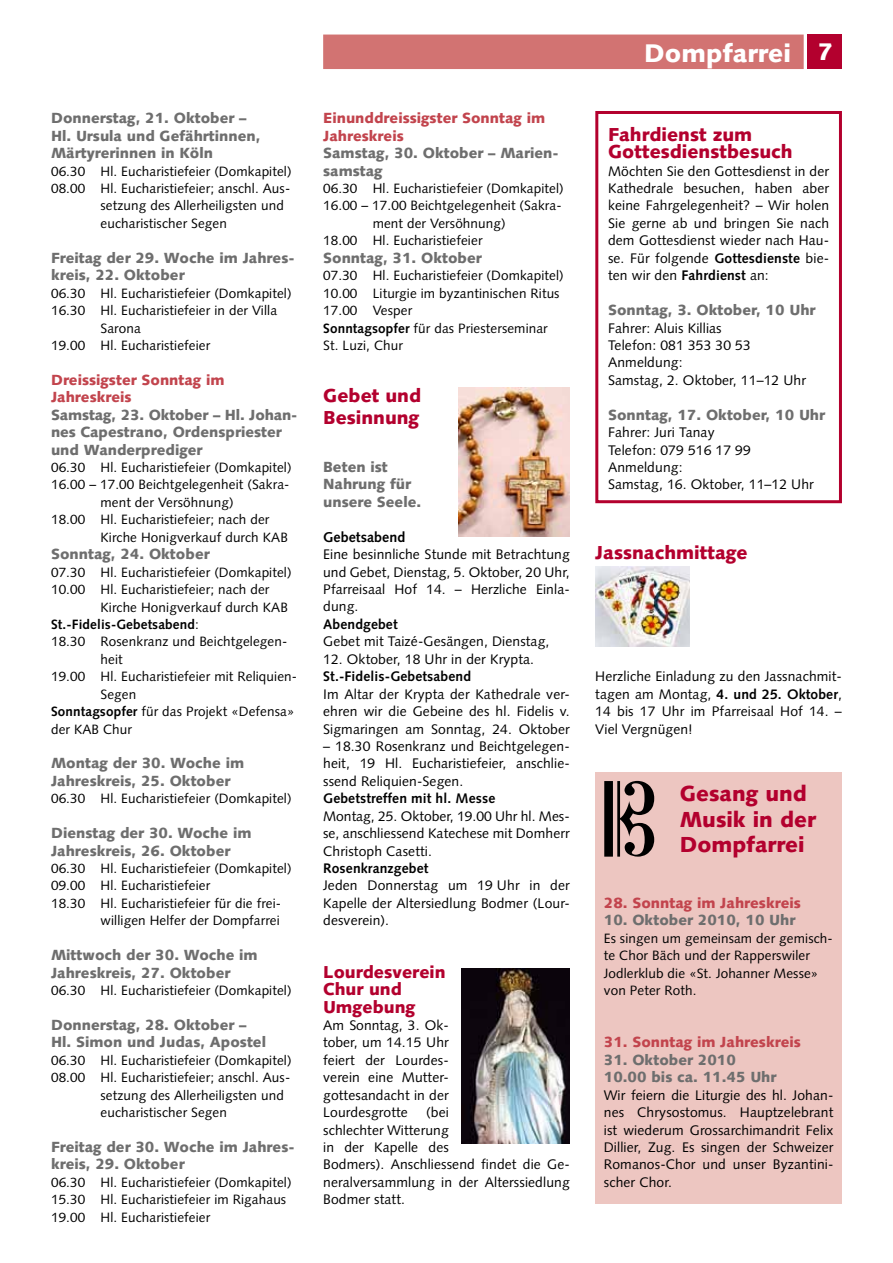
<style>
.page{position:relative;width:893px;height:1263px;background:#fff}
.page>*{position:absolute;margin:0;border:0;box-sizing:border-box;transform-origin:0 0}
.t1{font:900 25.5px "Syntax";color:#fff}
.t2{font:900 21.75px/25.5px "Syntax";color:#b3002e}
.t3{font:900 18.75px/17.4px "Syntax";color:#b3002e}
.t4{font:900 17.25px/17.4px "Syntax";color:#b3002e}
.t5{font:900 14.7px/17.4px "Syntax";color:#6e6e6e}
.t6{font:900 14.7px/17.4px "Syntax";color:#c2444d}
.t7{font:700 14.25px "Syntax";letter-spacing:.005em;color:#000}
.t8{font:13.8px/17.4px "Syntax";letter-spacing:.01em;color:#000;text-align:justify}
.t9{font:700 13.8px "Syntax";letter-spacing:.01em;color:#000}
.t10{font:13.5px/17.4px "Syntax";letter-spacing:.01em;color:#000}
.t11{font:700 13.5px "Syntax";letter-spacing:.01em;color:#000}
.s1{font-weight:400}
.s2{font-weight:700}
.s3{font-size:24px}
</style>
<div class="page">
<div style="left:808px;top:35px;width:34px;height:34px;background:#b3002e"></div>
<div style="left:323px;top:35px;width:481px;height:34px;background:#d27372"></div>
<img style="left:595px;top:567px;width:94px;height:79px">
<div style="left:595px;top:111px;width:247px;height:392px;border:3px solid #b3002e"></div>
<img style="left:459px;top:387px;width:111px;height:150px">
<img style="left:462px;top:968px;width:108px;height:176px">
<div style="left:595px;top:773px;width:247px;height:431px;background:#edc6c1"></div>
<svg style="left:604px;top:781px;width:50px;height:76px"></svg>
<p class="t5" style="left:51px;top:110px;width:211px">Donnerstag, 21. Oktober –<br>Hl. Ursula und Gefährtinnen,<br>Märtyrerinnen in Köln</p>
<p class="t10" style="left:51px;top:162px;width:242px">06.30 Hl. Eucharistiefeier (Domkapitel)</p>
<p class="t10" style="left:51px;top:180px;width:241px">08.00 Hl. Eucharistiefeier; anschl. Aus-</p>
<p class="t10" style="left:101px;top:197px;width:185px">setzung des Allerheiligsten und</p>
<p class="t10" style="left:101px;top:215px;width:128px">eucharistischer Segen</p>
<p class="t5" style="left:51px;top:249px;width:245px">Freitag der 29. Woche im Jahres&shy;kreis, 22. Oktober</p>
<p class="t10" style="left:51px;top:284px;width:242px">06.30 Hl. Eucharistiefeier (Domkapitel)</p>
<p class="t10" style="left:51px;top:302px;width:228px">16.30 Hl. Eucharistiefeier in der Villa</p>
<p class="t10" style="left:101px;top:319px;width:42px">Sarona</p>
<p class="t10" style="left:51px;top:337px;width:161px">19.00 Hl. Eucharistiefeier</p>
<p class="t6" style="left:51px;top:371px;width:175px">Dreissigster Sonntag im<br>Jahreskreis</p>
<p class="t5" style="left:51px;top:406px;width:248px">Samstag, 23. Oktober – Hl. Johan&shy;nes Capestrano, Ordenspriester und Wanderprediger</p>
<p class="t10" style="left:51px;top:459px;width:242px">06.30 Hl. Eucharistiefeier (Domkapitel)</p>
<p class="t10" style="left:51px;top:476px;width:240px">16.00 – 17.00 Beichtgelegenheit (Sakra-</p>
<p class="t10" style="left:101px;top:494px;width:134px">ment der Versöhnung)</p>
<p class="t10" style="left:51px;top:511px;width:220px">18.00 Hl. Eucharistiefeier; nach der</p>
<p class="t10" style="left:101px;top:528px;width:189px">Kirche Honigverkauf durch KAB</p>
<p class="t5" style="left:51px;top:545px;width:160px">Sonntag, 24. Oktober</p>
<p class="t10" style="left:51px;top:563px;width:242px">07.30 Hl. Eucharistiefeier (Domkapitel)<br>10.00 Hl. Eucharistiefeier; nach der</p>
<p class="t10" style="left:101px;top:598px;width:189px">Kirche Honigverkauf durch KAB</p>
<p class="t11" style="left:51px;top:616px;width:149px">St.-Fidelis-Gebetsabend<span class="s1">:</span></p>
<p class="t10" style="left:51px;top:633px;width:238px">18.30 Rosenkranz und Beichtgelegen-</p>
<p class="t10" style="left:101px;top:650px;width:24px">heit</p>
<p class="t10" style="left:51px;top:668px;width:246px">19.00 Hl. Eucharistiefeier mit Reliquien-</p>
<p class="t10" style="left:101px;top:685px;width:37px">Segen</p>
<p class="t10" style="left:51px;top:703px;width:245px"><span class="s2">Sonntagsopfer</span> für das Projekt «Defensa»</p>
<p class="t10" style="left:51px;top:720px;width:83px">der KAB Chur</p>
<p class="t5" style="left:51px;top:755px;width:195px">Montag der 30. Woche im<br>Jahreskreis, 25. Oktober</p>
<p class="t10" style="left:51px;top:790px;width:242px">06.30 Hl. Eucharistiefeier (Domkapitel)</p>
<p class="t5" style="left:51px;top:824px;width:202px">Dienstag der 30. Woche im<br>Jahreskreis, 26. Oktober</p>
<p class="t10" style="left:51px;top:860px;width:242px">06.30 Hl. Eucharistiefeier (Domkapitel)</p>
<p class="t10" style="left:51px;top:877px;width:161px">09.00 Hl. Eucharistiefeier</p>
<p class="t10" style="left:51px;top:894px;width:232px">18.30 Hl. Eucharistiefeier für die frei-</p>
<p class="t10" style="left:101px;top:912px;width:181px">willigen Helfer der Dompfarrei</p>
<p class="t5" style="left:51px;top:946px;width:208px">Mittwoch der 30. Woche im<br>Jahreskreis, 27. Oktober</p>
<p class="t10" style="left:51px;top:982px;width:242px">06.30 Hl. Eucharistiefeier (Domkapitel)</p>
<p class="t5" style="left:51px;top:1016px;width:217px">Donnerstag, 28. Oktober –<br>Hl. Simon und Judas, Apostel</p>
<p class="t10" style="left:51px;top:1051px;width:242px">06.30 Hl. Eucharistiefeier (Domkapitel)</p>
<p class="t10" style="left:51px;top:1069px;width:241px">08.00 Hl. Eucharistiefeier; anschl. Aus-</p>
<p class="t10" style="left:101px;top:1086px;width:185px">setzung des Allerheiligsten und</p>
<p class="t10" style="left:101px;top:1104px;width:128px">eucharistischer Segen</p>
<p class="t5" style="left:51px;top:1138px;width:245px">Freitag der 30. Woche im Jahres&shy;kreis, 29. Oktober</p>
<p class="t10" style="left:51px;top:1173px;width:242px">06.30 Hl. Eucharistiefeier (Domkapitel)<br>15.30 Hl. Eucharistiefeier im Rigahaus<br>19.00 Hl. Eucharistiefeier</p>
<p class="t6" style="left:323px;top:110px;width:224px">Einunddreissigster Sonntag im<br>Jahreskreis</p>
<p class="t5" style="left:323px;top:144px;width:237px">Samstag, 30. Oktober – Marien&shy;samstag</p>
<p class="t10" style="left:323px;top:180px;width:242px">06.30 Hl. Eucharistiefeier (Domkapitel)</p>
<p class="t10" style="left:323px;top:197px;width:240px">16.00 – 17.00 Beichtgelegenheit (Sakra-</p>
<p class="t10" style="left:373px;top:215px;width:134px">ment der Versöhnung)</p>
<p class="t10" style="left:323px;top:232px;width:161px">18.00 Hl. Eucharistiefeier</p>
<p class="t5" style="left:323px;top:249px;width:160px">Sonntag, 31. Oktober</p>
<p class="t10" style="left:323px;top:267px;width:242px">07.30 Hl. Eucharistiefeier (Domkapitel)<br>10.00 Liturgie im byzantinischen Ritus<br>17.00 Vesper<br><span class="s2">Sonntagsopfer</span> für das Priesterseminar<br>St. Luzi, Chur</p>
<h3 class="t3" style="left:323px;top:385px;width:100px;line-height:21.8px">Gebet und<br>Besinnung</h3>
<p class="t5" style="left:323px;top:458px;width:100px">Beten ist<br>Nahrung für unsere Seele.</p>
<p class="t7" style="left:323px;top:529px;width:84px">Gebetsabend</p>
<p class="t8" style="left:323px;top:546px;width:248px">Eine besinnliche Stunde mit Betrachtung und Gebet, Dienstag, 5. Oktober, 20 Uhr, Pfarreisaal Hof 14. – Herzliche Einla&shy;dung.</p>
<p class="t9" style="left:323px;top:616px;width:76px">Abendgebet</p>
<p class="t8" style="left:323px;top:633px;width:228px">Gebet mit Taizé-Gesängen, Dienstag,</p>
<p class="t8" style="left:323px;top:650px;width:212px">12. Oktober, 18 Uhr in der Krypta.</p>
<p class="t9" style="left:323px;top:668px;width:149px">St.-Fidelis-Gebetsabend</p>
<p class="t8" style="left:323px;top:685px;width:248px">Im Altar der Krypta der Kathedrale ver&shy;ehren wir die Gebeine des hl. Fidelis v.<br>Sigmaringen am Sonntag, 24. Oktober</p>
<p class="t8" style="left:323px;top:737px;width:248px">– 18.30 Rosenkranz und Beichtgelegen&shy;heit, 19 Hl. Eucharistiefeier, anschlie&shy;ssend Reliquien-Segen.</p>
<p class="t9" style="left:323px;top:790px;width:174px">Gebetstreffen mit hl. Messe</p>
<p class="t8" style="left:323px;top:807px;width:248px">Montag, 25. Oktober, 19.00 Uhr hl. Mes&shy;se, anschliessend Katechese mit Domherr Christoph Casetti.</p>
<p class="t9" style="left:323px;top:860px;width:107px">Rosenkranzgebet</p>
<p class="t8" style="left:323px;top:877px;width:248px;text-align:left">Jeden Donnerstag um 19 Uhr in der<br>Kapelle der Altersiedlung Bodmer (Lour&shy;desverein).</p>
<p class="t4" style="left:323px;top:963px;width:124px">Lourdesverein<br>Chur und<br>Umgebung</p>
<p class="t8" style="left:323px;top:1016px;width:127px;text-align:left">Am Sonntag, 3. Ok&shy;tober, um 14.15 Uhr feiert der Lourdes&shy;verein eine Mutter&shy;gottesandacht in der<br>Lourdesgrotte</p>
<p class="t8" style="left:323px;top:1104px;width:248px;text-align:left;text-indent:103px">(bei<br>schlechter Witterung<br>in der Kapelle des<br>Bodmers). Anschliessend findet die Ge&shy;neralversammlung in der Alterssiedlung<br>Bodmer statt.</p>
<h1 class="t1" style="left:644px;top:38px;width:190px">Dompfarrei <span class="s3">7</span></h1>
<h3 class="t3" style="left:608px;top:126px;width:186px">Fahrdienst zum<br>Gottesdienstbesuch</h3>
<p class="t8" style="left:608px;top:162px;width:223px">Möchten Sie den Gottesdienst in der Kathedrale besuchen, haben aber keine Fahrgelegenheit? – Wir holen Sie gerne ab und bringen Sie nach dem Gottesdienst wieder nach Hau&shy;se. Für folgende <span class="s2">Gottesdienste</span> bie&shy;ten wir den <span class="s2">Fahrdienst</span> an:</p>
<p class="t5" style="left:608px;top:301px;width:209px">Sonntag, 3. Oktober, 10 Uhr</p>
<p class="t8" style="left:608px;top:319px;width:200px;text-align:left">Fahrer: Aluis Killias<br>Telefon: 081 353 30 53<br>Anmeldung:<br>Samstag, 2. Oktober, 11–12 Uhr</p>
<p class="t5" style="left:608px;top:406px;width:219px">Sonntag, 17. Oktober, 10 Uhr</p>
<p class="t8" style="left:608px;top:424px;width:207px;text-align:left">Fahrer: Juri Tanay<br>Telefon: 079 516 17 99<br>Anmeldung:<br>Samstag, 16. Oktober, 11–12 Uhr</p>
<h3 class="t3" style="left:595px;top:544px;width:154px">Jassnachmittage</h3>
<p class="t8" style="left:595px;top:668px;width:248px">Herzliche Einladung zu den Jassnachmit&shy;tagen am Montag, <span class="s2">4. und 25. Oktober</span>, 14 bis 17 Uhr im Pfarreisaal Hof 14. – Viel Vergnügen!</p>
<h2 class="t2" style="left:680px;top:781px;width:138px">Gesang und<br>Musik in der<br>Dompfarrei</h2>
<p class="t6" style="left:604px;top:894px;width:199px">28. Sonntag im Jahreskreis</p>
<p class="t5" style="left:604px;top:911px;width:193px">10. Oktober 2010, 10 Uhr</p>
<p class="t10" style="left:604px;top:929px;width:230px">Es singen um gemeinsam der gemisch&shy;te Chor Bäch und der Rapperswiler<br>Jodlerklub die «St. Johanner Messe» von Peter Roth.</p>
<p class="t6" style="left:604px;top:1034px;width:199px">31. Sonntag im Jahreskreis</p>
<p class="t5" style="left:604px;top:1051px;width:174px">31. Oktober 2010<br>10.00 bis ca. 11.45 Uhr</p>
<p class="t8" style="left:604px;top:1086px;width:231px">Wir feiern die Liturgie des hl. Johan&shy;nes Chrysostomus. Hauptzelebrant ist wiederum Grossarchimandrit Felix Dillier, Zug. Es singen der Schweizer Romanos-Chor und unser Byzantini&shy;scher Chor.</p>
</div>
